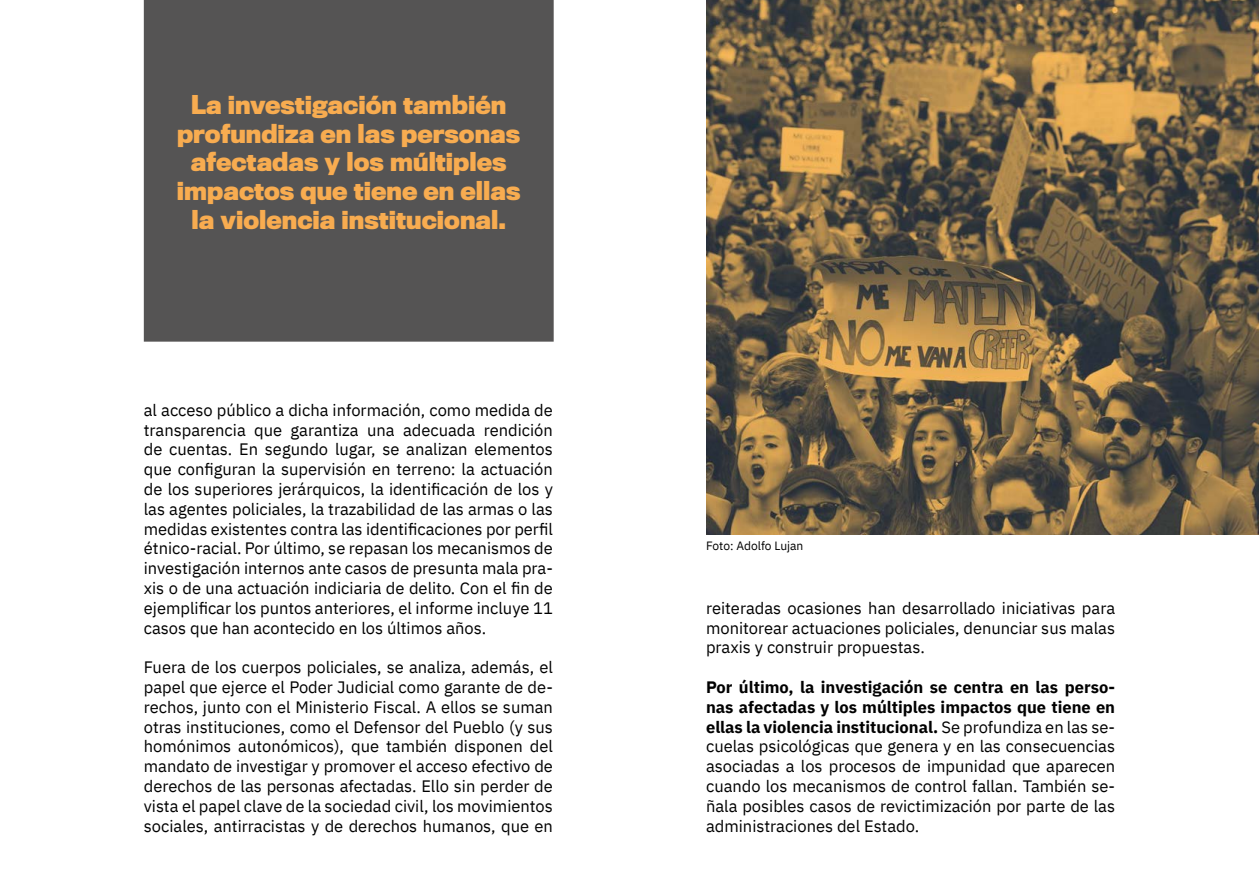
<style>
.page{position:relative;width:1259px;height:893px;background:#fff}
.page>*{position:absolute;margin:0;border:0;box-sizing:border-box;transform-origin:0 0}
.t1{font:700 24px/28.8px "Titling Gothic FB Narrow";color:#f8ac50;text-align:center}
.t2{font:16.5px/19.8px "IBM Plex Sans";color:#000;text-align:justify}
.t3{font:12px "IBM Plex Sans";color:#000}
.s1{font-weight:700}
</style>
<div class="page">
<div style="left:144px;top:0;width:410px;height:342px;background:#555454"></div>
<img style="left:706px;top:0;width:553px;height:535px">
<h1 class="t1" style="left:177px;top:91px;width:345px">La investigación también profundiza en las personas afectadas y los múltiples impactos que tiene en ellas la violencia institucional.</h1>
<p class="t2" style="left:144px;top:399px;width:411px">al acceso público a dicha información, como medida de transparencia que garantiza una adecuada rendición de cuentas. En segundo lugar, se analizan elementos que configuran la supervisión en terreno: la actuación de los superiores jerárquicos, la identificación de los y las agentes policiales, la trazabilidad de las armas o las medidas existentes contra las identificaciones por perfil étnico-racial. Por último, se repasan los mecanismos de investigación internos ante casos de presunta mala pra&shy;xis o de una actuación indiciaria de delito. Con el fin de ejemplificar los puntos anteriores, el informe incluye 11 casos que han acontecido en los últimos años.</p>
<p class="t2" style="left:144px;top:656px;width:411px">Fuera de los cuerpos policiales, se analiza, además, el papel que ejerce el Poder Judicial como garante de de&shy;rechos, junto con el Ministerio Fiscal. A ellos se suman otras instituciones, como el Defensor del Pueblo (y sus homónimos autonómicos), que también disponen del mandato de investigar y promover el acceso efectivo de derechos de las personas afectadas. Ello sin perder de vista el papel clave de la sociedad civil, los movimientos sociales, antirracistas y de derechos humanos, que en</p>
<p class="t3" style="left:706px;top:537px;width:99px">Foto: Adolfo Lujan</p>
<p class="t2" style="left:706px;top:597px;width:410px">reiteradas ocasiones han desarrollado iniciativas para monitorear actuaciones policiales, denunciar sus malas praxis y construir propuestas.</p>
<p class="t2" style="left:706px;top:676px;width:411px"><span class="s1">Por último, la investigación se centra en las perso&shy;nas afectadas y los múltiples impactos que tiene en ellas la violencia institucional.</span> Se profundiza en las se&shy;cuelas psicológicas que genera y en las consecuencias asociadas a los procesos de impunidad que aparecen cuando los mecanismos de control fallan. También se&shy;ñala posibles casos de revictimización por parte de las administraciones del Estado.</p>
</div>
